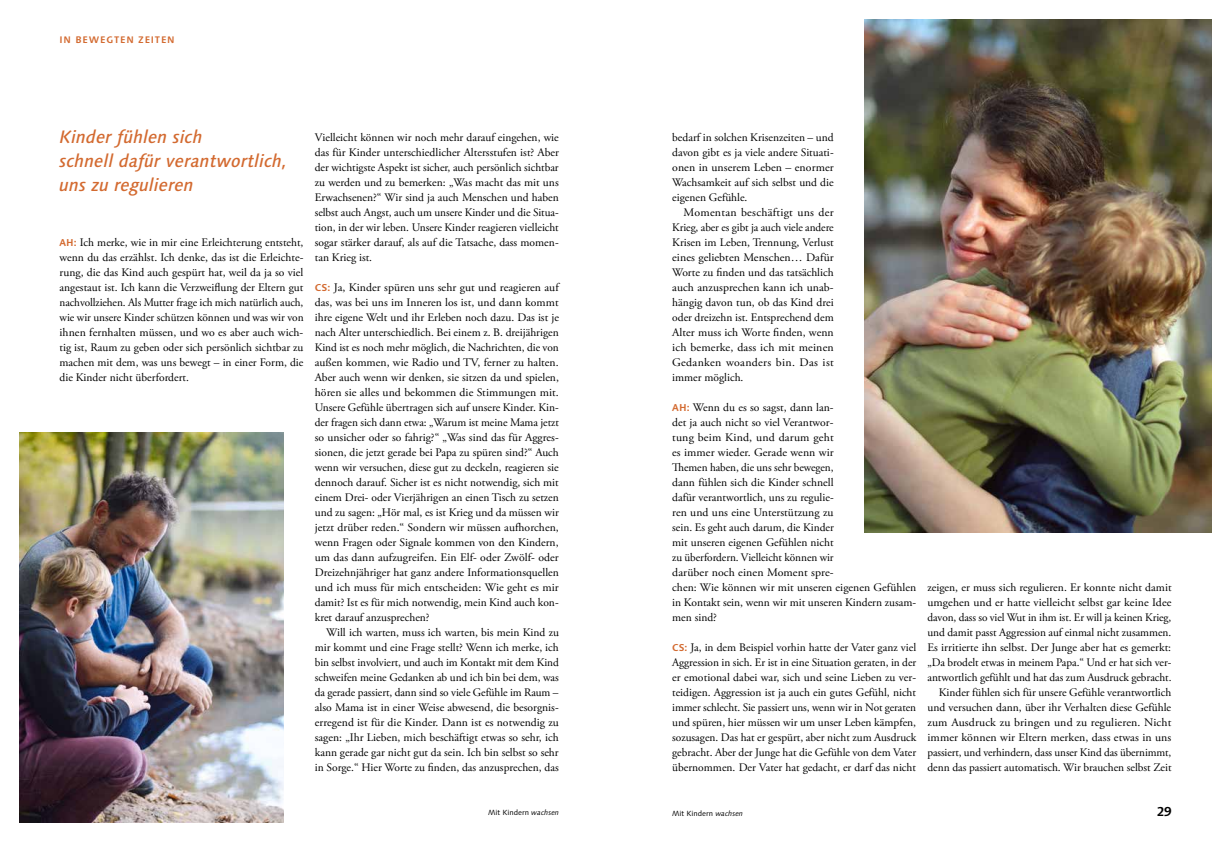
<style>
.page{position:relative;width:1231px;height:842px;background:#fff}
.page>*{position:absolute;margin:0;border:0;box-sizing:border-box;transform-origin:0 0}
.t1{font:italic 500 18px/24px "Syntax Next LT Pro";color:#d36a30}
.t2{font:700 13px "Syntax Next LT Pro";color:#000}
.t3{font:11.5px/15px "Adobe Garamond Pro";color:#000;text-align:justify}
.t4{font:700 9.5px "Syntax Next LT Pro";letter-spacing:.08em;color:#d36a30}
.t5{font:7.5px "Syntax Next LT Pro";color:#000}
.s1{font-family:"Syntax Next LT Pro";font-weight:700;font-size:10px;color:#d36a30}
.s2{font-style:italic}
</style>
<div class="page">
<img style="left:20px;top:432px;width:264px;height:390px">
<img style="left:864px;top:20px;width:346px;height:513px">
<p class="t4" style="left:60px;top:34px;width:117px">IN BEWEGTEN ZEITEN</p>
<h1 class="t1" style="left:60px;top:125px;width:229px">Kinder fühlen sich<br>schnell dafür verantwortlich, uns zu regulieren</h1>
<p class="t3" style="left:672px;top:130px;width:163px">bedarf in solchen Krisenzeiten – und davon gibt es ja viele andere Situati&shy;onen in unserem Leben – enormer Wachsamkeit auf sich selbst und die eigenen Gefühle.</p>
<p class="t3" style="left:672px;top:205px;width:163px;text-indent:11px">Momentan beschäftigt uns der Krieg, aber es gibt ja auch viele andere Krisen im Leben, Trennung, Verlust eines geliebten Menschen… Dafür Worte zu finden und das tatsächlich auch anzusprechen kann ich unab&shy;hängig davon tun, ob das Kind drei oder dreizehn ist. Entsprechend dem Alter muss ich Worte finden, wenn ich bemerke, dass ich mit meinen Gedanken woanders bin. Das ist immer möglich.</p>
<p class="t3" style="left:672px;top:400px;width:245px;text-align:left"><span class="s1">AH:</span> Wenn du es so sagst, dann lan-<br>det ja auch nicht so viel Verantwor-<br>tung beim Kind, und darum geht<br>es immer wieder. Gerade wenn wir<br>Themen haben, die uns sehr bewegen,<br>dann fühlen sich die Kinder schnell<br>dafür verantwortlich, uns zu regulie-<br>ren und uns eine Unterstützung zu<br>sein. Es geht auch darum, die Kinder<br>mit unseren eigenen Gefühlen nicht<br>zu überfordern. Vielleicht können wir<br>darüber noch einen Moment spre-<br>chen: Wie können wir mit unseren eigenen Gefühlen in Kontakt sein, wenn wir mit unseren Kindern zusam&shy;men sind?</p>
<p class="t3" style="left:672px;top:640px;width:245px"><span class="s1">CS:</span> Ja, in dem Beispiel vorhin hatte der Vater ganz viel Aggression in sich. Er ist in eine Situation geraten, in der er emotional dabei war, sich und seine Lieben zu ver&shy;teidigen. Aggression ist ja auch ein gutes Gefühl, nicht immer schlecht. Sie passiert uns, wenn wir in Not geraten und spüren, hier müssen wir um unser Leben kämpfen, sozusagen. Das hat er gespürt, aber nicht zum Ausdruck gebracht. Aber der Junge hat die Gefühle von dem Vater übernommen. Der Vater hat gedacht, er darf das nicht</p>
<p class="t3" style="left:315px;top:130px;width:245px">Vielleicht können wir noch mehr darauf eingehen, wie das für Kinder unterschiedlicher Altersstufen ist? Aber der wichtigste Aspekt ist sicher, auch persönlich sichtbar zu werden und zu bemerken: „Was macht das mit uns Erwachsenen?“ Wir sind ja auch Menschen und haben selbst auch Angst, auch um unsere Kinder und die Situa&shy;tion, in der wir leben. Unsere Kinder reagieren vielleicht sogar stärker darauf, als auf die Tatsache, dass momen&shy;tan Krieg ist.</p>
<p class="t3" style="left:315px;top:280px;width:245px"><span class="s1">CS:</span> Ja, Kinder spüren uns sehr gut und reagieren auf das, was bei uns im Inneren los ist, und dann kommt ihre eigene Welt und ihr Erleben noch dazu. Das ist je nach Alter unterschiedlich. Bei einem z. B. dreijährigen Kind ist es noch mehr möglich, die Nachrichten, die von außen kommen, wie Radio und TV, ferner zu halten.<br>Aber auch wenn wir denken, sie sitzen da und spielen, hören sie alles und bekommen die Stimmungen mit.<br>Unsere Gefühle übertragen sich auf unsere Kinder. Kin&shy;der fragen sich dann etwa: „Warum ist meine Mama jetzt so unsicher oder so fahrig?“ „Was sind das für Aggres&shy;sionen, die jetzt gerade bei Papa zu spüren sind?“ Auch wenn wir versuchen, diese gut zu deckeln, reagieren sie dennoch darauf. Sicher ist es nicht notwendig, sich mit einem Drei- oder Vierjährigen an einen Tisch zu setzen und zu sagen: „Hör mal, es ist Krieg und da müssen wir jetzt drüber reden.“ Sondern wir müssen aufhorchen, wenn Fragen oder Signale kommen von den Kindern, um das dann aufzugreifen. Ein Elf- oder Zwölf- oder Dreizehnjähriger hat ganz andere Informationsquellen und ich muss für mich entscheiden: Wie geht es mir damit? Ist es für mich notwendig, mein Kind auch kon&shy;kret darauf anzusprechen?</p>
<p class="t3" style="left:315px;top:625px;width:245px;text-indent:11px">Will ich warten, muss ich warten, bis mein Kind zu mir kommt und eine Frage stellt? Wenn ich merke, ich bin selbst involviert, und auch im Kontakt mit dem Kind schweifen meine Gedanken ab und ich bin bei dem, was da gerade passiert, dann sind so viele Gefühle im Raum – also Mama ist in einer Weise abwesend, die besorgnis&shy;erregend ist für die Kinder. Dann ist es notwendig zu sagen: „Ihr Lieben, mich beschäftigt etwas so sehr, ich kann gerade gar nicht gut da sein. Ich bin selbst so sehr in Sorge.“ Hier Worte zu finden, das anzusprechen, das</p>
<p class="t3" style="left:60px;top:235px;width:245px"><span class="s1">AH:</span> Ich merke, wie in mir eine Erleichterung entsteht, wenn du das erzählst. Ich denke, das ist die Erleichte&shy;rung, die das Kind auch gespürt hat, weil da ja so viel angestaut ist. Ich kann die Verzweiflung der Eltern gut nachvollziehen. Als Mutter frage ich mich natürlich auch, wie wir unsere Kinder schützen können und was wir von ihnen fernhalten müssen, und wo es aber auch wich&shy;tig ist, Raum zu geben oder sich persönlich sichtbar zu machen mit dem, was uns bewegt – in einer Form, die die Kinder nicht überfordert.</p>
<p class="t3" style="left:927px;top:580px;width:245px;text-align:right">zeigen, er muss sich regulieren. Er konnte nicht damit umgehen und er hatte vielleicht selbst gar keine Idee davon, dass so viel Wut in ihm ist. Er will ja keinen Krieg, und damit passt Aggression auf einmal nicht zusammen.<br>Es irritierte ihn selbst. Der Junge aber hat es gemerkt: „Da brodelt etwas in meinem Papa.“ Und er hat sich ver&shy;antwortlich gefühlt und hat das zum Ausdruck gebracht.<br>Kinder fühlen sich für unsere Gefühle verantwortlich und versuchen dann, über ihr Verhalten diese Gefühle zum Ausdruck zu bringen und zu regulieren. Nicht immer können wir Eltern merken, dass etwas in uns passiert, und verhindern, dass unser Kind das übernimmt, denn das passiert automatisch. Wir brauchen selbst Zeit</p>
<p class="t5" style="left:488px;top:808px;width:72px">Mit Kindern <span class="s2">wachsen</span></p>
<p class="t5" style="left:672px;top:808px;width:72px">Mit Kindern <span class="s2">wachsen</span></p>
<p class="t2" style="left:1156px;top:804px;width:16px">29</p>
</div>
